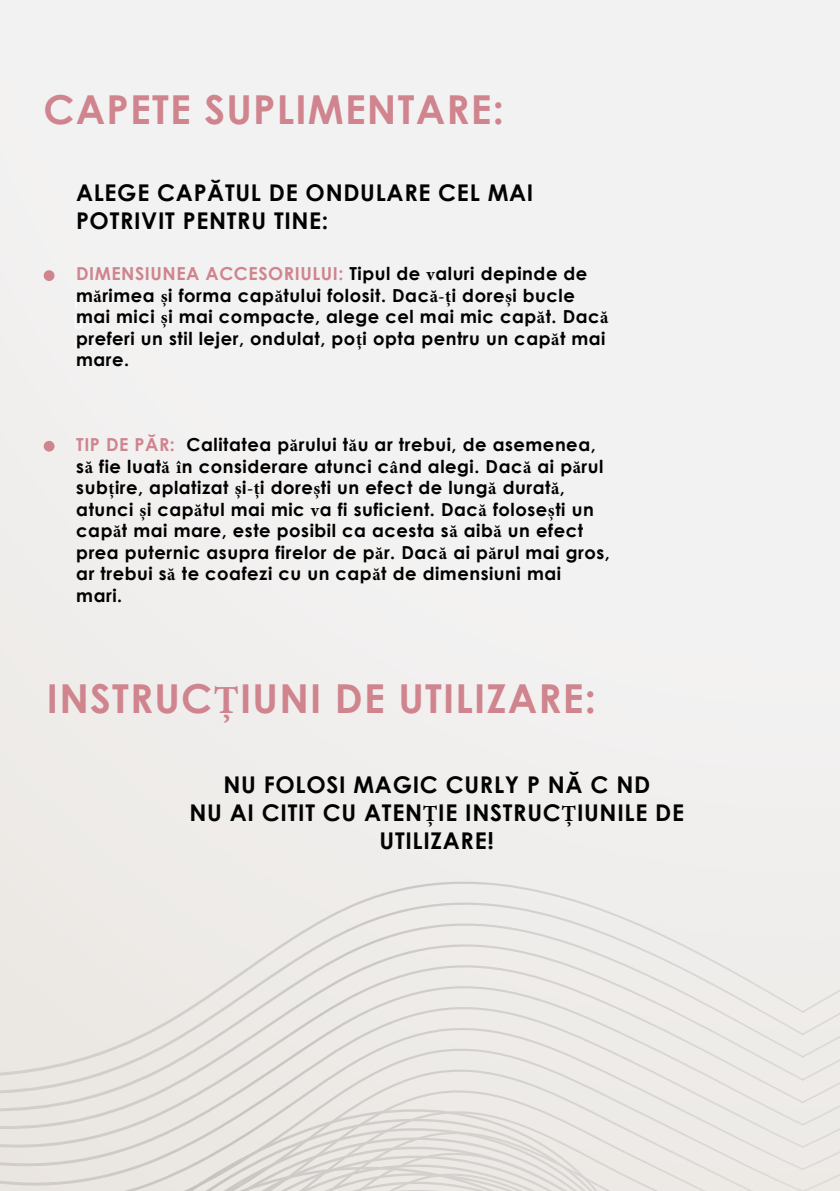
<style>
.page{position:relative;width:840px;height:1191px;background:#fff}
.page>*{position:absolute;margin:0;border:0;box-sizing:border-box;transform-origin:0 0}
.t1{font:700 39.8px "Century Gothic";letter-spacing:.03em;color:#cf848e}
.t2{font:700 23px/27.6px "Century Gothic";letter-spacing:.03em;color:#010202}
.t3{font:700 18px/21.6px "Century Gothic";letter-spacing:.03em;color:#000}
.s1{color:#cf848e}
.s2{font-family:"Minion Pro"}
</style>
<div class="page">
<div style="left:0;top:0;width:839px;height:1191px;background:#f3f2f2"></div>
<svg style="left:75px;top:315px;width:7px;height:13px"></svg>
<div style="left:44px;top:270px;width:10px;height:11px;background:#cf848e;border-radius:50%"></div>
<div style="left:44px;top:441px;width:10px;height:10px;background:#cf848e;border-radius:50%"></div>
<svg style="left:0;top:781px;width:839px;height:410px"></svg>
<h1 class="t1" style="left:44px;top:79px;width:461px">CAPETE SUPLIMENTARE:</h1>
<p class="t2" style="left:76px;top:178px;width:458px">ALEGE CAPĂTUL DE ONDULARE CEL MAI<br>POTRIVIT PENTRU TINE:</p>
<p class="t3" style="left:76px;top:262px;width:534px"><span class="s1">DIMENSIUNEA ACCESORIULUI:</span> Tipul de <span class="s2">v</span>aluri depinde de m<span class="s2">ă</span>rimea <span class="s2">ș</span>i forma cap<span class="s2">ă</span>tului folosit. Dac<span class="s2">ă-ț</span>i dore<span class="s2">ș</span>i bucle mai mici <span class="s2">ș</span>i mai compacte, alege cel mai mic cap<span class="s2">ă</span>t. Dac<span class="s2">ă </span>preferi un stil lejer, ondulat, po<span class="s2">ț</span>i opta pentru un cap<span class="s2">ă</span>t mai mare.</p>
<p class="t3" style="left:76px;top:433px;width:534px"><span class="s1">TIP DE PĂR:</span> Calitatea p<span class="s2">ă</span>rului t<span class="s2">ă</span>u ar trebui, de asemenea, s<span class="s2">ă</span> fie luat<span class="s2">ă î</span>n considerare atunci c<span class="s2">â</span>nd alegi. Dac<span class="s2">ă</span> ai p<span class="s2">ă</span>rul sub<span class="s2">ț</span>ire, aplatizat <span class="s2">ș</span>i<span class="s2">-ț</span>i dore<span class="s2">ș</span>ti un efect de lung<span class="s2">ă</span> durat<span class="s2">ă</span>, atunci <span class="s2">ș</span>i cap<span class="s2">ă</span>tul mai mic <span class="s2">v</span>a fi suficient. Dac<span class="s2">ă</span> folose<span class="s2">ș</span>ti un cap<span class="s2">ă</span>t mai mare, este posibil ca acesta s<span class="s2">ă</span> aib<span class="s2">ă</span> un efect prea puternic asupra firelor de p<span class="s2">ă</span>r. Dac<span class="s2">ă</span> ai p<span class="s2">ă</span>rul mai gros, ar trebui s<span class="s2">ă</span> te coafezi cu un cap<span class="s2">ă</span>t de dimensiuni mai mari.</p>
<h1 class="t1" style="left:47px;top:668px;width:550px">INSTRUC<span class="s2">Ț</span>IUNI DE UTILIZARE:</h1>
<p class="t2" style="left:189px;top:770px;width:496px;text-align:center">NU FOLOSI MAGIC CURLY P NĂ C ND<br>NU AI CITIT CU ATEN<span class="s2">Ț</span>IE INSTRUC<span class="s2">Ț</span>IUNILE DE<br>UTILIZARE!</p>
</div>
